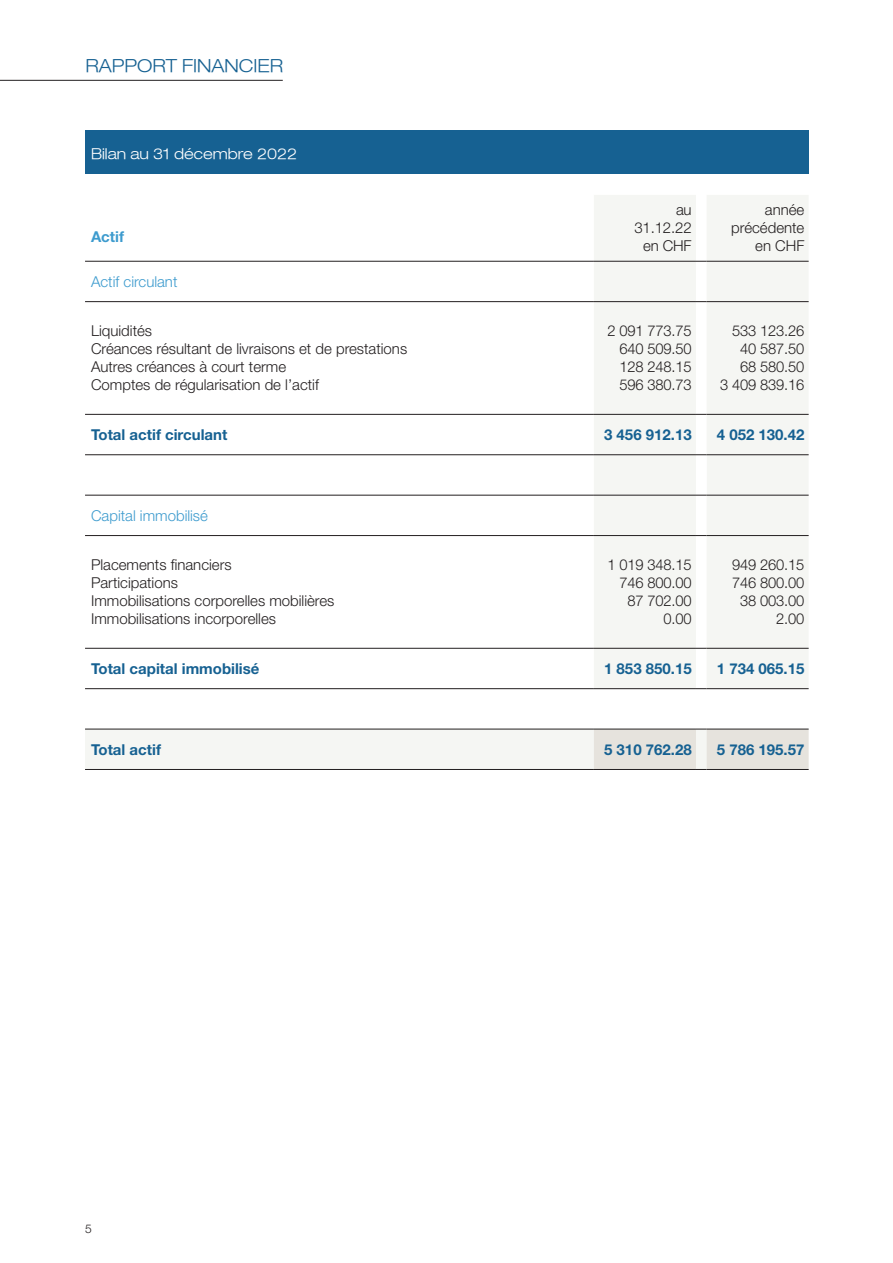
<style>
.page{position:relative;width:893px;height:1263px;background:#fff}
.page>*{position:absolute;margin:0;border:0;box-sizing:border-box;transform-origin:0 0}
.t1{font:300 expanded 18px "Helvetica Neue LT";color:#166192}
.t2{font:300 15px/18px "Helvetica Neue LT Std";color:#231f20;text-align:right}
.t3{font:700 15px "Helvetica Neue LT Std";color:#166192}
.t4{font:300 15px "Helvetica Neue LT Std";color:#3d9bce}
.t5{font:300 expanded 15px "Helvetica Neue LT";color:#fff}
.t6{font:700 15px "Helvetica Neue LT Std";color:#3d9bce}
.t7{font:300 12px "Helvetica Neue LT Std";color:#231f20}
</style>
<div class="page">
<div style="left:85px;top:130px;width:724px;height:44px;background:#166192"></div>
<svg style="left:85px;top:195px;width:724px;height:574px"></svg>
<hr style="left:85px;top:261px;width:509px;height:1px;background:#231f20">
<hr style="left:594px;top:261px;width:102px;height:1px;background:#231f20">
<hr style="left:707px;top:261px;width:102px;height:1px;background:#231f20">
<hr style="left:85px;top:301px;width:509px;height:1px;background:#231f20">
<hr style="left:594px;top:301px;width:102px;height:1px;background:#231f20">
<hr style="left:707px;top:301px;width:102px;height:1px;background:#231f20">
<hr style="left:85px;top:414px;width:509px;height:1px;background:#231f20">
<hr style="left:594px;top:414px;width:102px;height:1px;background:#231f20">
<hr style="left:707px;top:414px;width:102px;height:1px;background:#231f20">
<hr style="left:85px;top:454px;width:509px;height:1px;background:#231f20">
<hr style="left:85px;top:495px;width:509px;height:1px;background:#231f20">
<hr style="left:85px;top:535px;width:509px;height:1px;background:#231f20">
<hr style="left:85px;top:648px;width:509px;height:1px;background:#231f20">
<hr style="left:85px;top:688px;width:509px;height:1px;background:#231f20">
<hr style="left:85px;top:729px;width:509px;height:1px;background:#231f20">
<hr style="left:85px;top:769px;width:509px;height:1px;background:#231f20">
<svg style="left:594px;top:454px;width:215px;height:316px"></svg>
<hr style="left:707px;top:769px;width:102px;height:1px;background:#231f20">
<hr style="left:0;top:80px;width:283px;height:1px;background:#231f20">
<p class="t1" style="left:85px;top:55px;width:199px">RAPPORT FINANCIER</p>
<p class="t5" style="left:91px;top:145px;width:208px">Bilan au 31 décembre 2022</p>
<p class="t6" style="left:91px;top:228px;width:35px">Actif</p>
<p class="t2" style="left:634px;top:201px;width:59px">au<br>31.12.22 en CHF</p>
<p class="t2" style="left:731px;top:201px;width:75px">année précédente en CHF</p>
<p class="t4" style="left:91px;top:272px;width:88px">Actif circulant</p>
<p class="t2" style="left:91px;top:322px;width:318px;text-align:left">Liquidités<br>Créances résultant de livraisons et de prestations<br>Autres créances à court terme<br>Comptes de régularisation de l’actif</p>
<p class="t2" style="left:619px;top:322px;width:74px;text-align:justify;text-indent:-12px">2 091 773.75<br>640 509.50<br>128 248.15<br>596 380.73</p>
<p class="t2" style="left:720px;top:322px;width:86px">533 123.26<br>40 587.50<br>68 580.50<br>3 409 839.16</p>
<p class="t3" style="left:91px;top:425px;width:138px">Total actif circulant</p>
<p class="t3" style="left:604px;top:425px;width:89px">3 456 912.13</p>
<p class="t3" style="left:717px;top:425px;width:89px">4 052 130.42</p>
<p class="t4" style="left:91px;top:506px;width:118px">Capital immobilisé</p>
<p class="t2" style="left:91px;top:556px;width:245px;text-align:left">Placements financiers<br>Participations<br>Immobilisations corporelles mobilières<br>Immobilisations incorporelles</p>
<p class="t2" style="left:607px;top:556px;width:86px">1 019 348.15<br>746 800.00<br>87 702.00<br>0.00</p>
<p class="t2" style="left:732px;top:556px;width:74px">949 260.15<br>746 800.00<br>38 003.00<br>2.00</p>
<p class="t3" style="left:91px;top:659px;width:170px">Total capital immobilisé</p>
<p class="t3" style="left:604px;top:659px;width:89px">1 853 850.15</p>
<p class="t3" style="left:717px;top:659px;width:89px">1 734 065.15</p>
<p class="t3" style="left:91px;top:740px;width:71px">Total actif</p>
<p class="t3" style="left:604px;top:740px;width:89px">5 310 762.28</p>
<p class="t3" style="left:717px;top:740px;width:89px">5 786 195.57</p>
<p class="t7" style="left:85px;top:1221px;width:8px">5</p>
</div>
